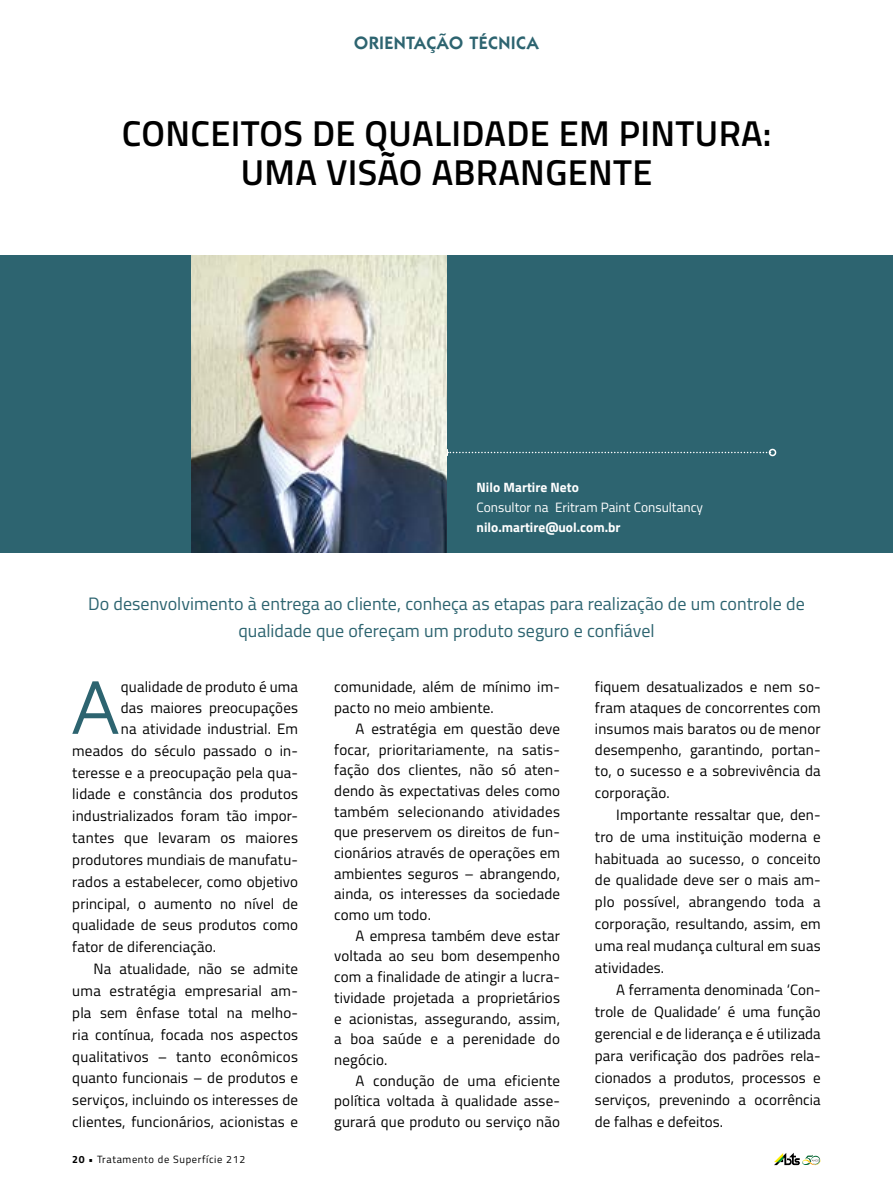
<style>
.page{position:relative;width:893px;height:1191px;background:#fff}
.page>*{position:absolute;margin:0;border:0;box-sizing:border-box;transform-origin:0 0}
.t1{font:75.15px "Aaux Pro";color:#2d6470}
.t2{font:600 36px/39px "Titillium";letter-spacing:.01em;color:#000;text-align:center}
.t3{font:18px/27px "Titillium";color:#2d6470;text-align:center}
.t4{font:600 18px "ITC Kabel Std";letter-spacing:.02em;color:#2d6470}
.t5{font:15px/20.7px "Titillium";letter-spacing:.01em;color:#000;text-align:justify}
.t6{font:700 13.5px "Titillium";color:#fff}
.t7{font:13.5px "Titillium";color:#fff}
.t8{font:10.5px "Titillium";letter-spacing:.06em;color:#000}
.s1{font-weight:700}
</style>
<div class="page">
<div style="left:0;top:255px;width:893px;height:298px;background:#2d6470"></div>
<svg style="left:446px;top:449px;width:324px;height:7px"></svg>
<div style="left:769px;top:449px;width:7px;height:7px;border:2px solid #fff;border-radius:50%"></div>
<img style="left:191px;top:255px;width:255px;height:298px">
<svg style="left:774px;top:1152px;width:47px;height:13px"></svg>
<p class="t4" style="left:354px;top:32px;width:186px">ORIENTAÇÃO TÉCNICA</p>
<h2 class="t2" style="left:122px;top:112px;width:651px">CONCEITOS DE QUALIDADE EM PINTURA:<br>UMA VISÃO ABRANGENTE</h2>
<p class="t6" style="left:477px;top:477px;width:104px">Nilo Martire Neto</p>
<p class="t7" style="left:477px;top:497px;width:228px">Consultor na Eritram Paint Consultancy</p>
<p class="t6" style="left:477px;top:517px;width:145px">nilo.martire@uol.com.br</p>
<p class="t3" style="left:88px;top:589px;width:718px">Do desenvolvimento à entrega ao cliente, conheça as etapas para realização de um controle de qualidade que ofereçam um produto seguro e confiável</p>
<h1 class="t1" style="left:71px;top:660px;width:51px">A</h1>
<p class="t5" style="left:121px;top:675px;width:179px">qualidade de produto é uma</p>
<p class="t5" style="left:121px;top:696px;width:179px">das maiores preocupações</p>
<p class="t5" style="left:121px;top:717px;width:179px">na atividade industrial. Em</p>
<p class="t5" style="left:72px;top:739px;width:227px">meados do século passado o in-</p>
<p class="t5" style="left:72px;top:761px;width:227px">teresse e a preocupação pela qua-</p>
<p class="t5" style="left:72px;top:783px;width:227px">lidade e constância dos produtos</p>
<p class="t5" style="left:72px;top:805px;width:227px">industrializados foram tão impor-</p>
<p class="t5" style="left:72px;top:826px;width:227px">tantes que levaram os maiores</p>
<p class="t5" style="left:72px;top:848px;width:227px">produtores mundiais de manufatu-</p>
<p class="t5" style="left:72px;top:870px;width:227px">rados a estabelecer, como objetivo</p>
<p class="t5" style="left:72px;top:892px;width:227px">principal, o aumento no nível de</p>
<p class="t5" style="left:72px;top:914px;width:227px">qualidade de seus produtos como</p>
<p class="t5" style="left:72px;top:936px;width:145px">fator de diferenciação.</p>
<p class="t5" style="left:94px;top:957px;width:206px">Na atualidade, não se admite</p>
<p class="t5" style="left:72px;top:979px;width:227px">uma estratégia empresarial am-</p>
<p class="t5" style="left:72px;top:1001px;width:227px">pla sem ênfase total na melho-</p>
<p class="t5" style="left:72px;top:1023px;width:227px">ria contínua, focada nos aspectos</p>
<p class="t5" style="left:72px;top:1045px;width:227px">qualitativos – tanto econômicos</p>
<p class="t5" style="left:72px;top:1067px;width:227px">quanto funcionais – de produtos e</p>
<p class="t5" style="left:72px;top:1089px;width:227px">serviços, incluindo os interesses de</p>
<p class="t5" style="left:72px;top:1110px;width:227px">clientes, funcionários, acionistas e</p>
<p class="t8" style="left:72px;top:1151px;width:174px"><span class="s1">20 •</span> Tratamento de Superfície 212</p>
<p class="t5" style="left:334px;top:675px;width:227px;line-height:21.5px">comunidade, além de mínimo im&shy;pacto no meio ambiente.</p>
<p class="t5" style="left:334px;top:717px;width:227px;text-indent:21px">A estratégia em questão deve focar, prioritariamente, na satis&shy;fação dos clientes, não só aten&shy;dendo às expectativas deles como também selecionando atividades que preservem os direitos de fun&shy;cionários através de operações em ambientes seguros – abrangendo, ainda, os interesses da sociedade como um todo.</p>
<p class="t5" style="left:334px;top:924px;width:227px;text-indent:21px">A empresa também deve estar voltada ao seu bom desempenho com a finalidade de atingir a lucra&shy;tividade projetada a proprietários e acionistas, assegurando, assim, a boa saúde e a perenidade do negócio.</p>
<p class="t5" style="left:334px;top:1069px;width:227px;text-indent:21px">A condução de uma eficiente política voltada à qualidade asse&shy;gurará que produto ou serviço não</p>
<p class="t5" style="left:595px;top:675px;width:227px;line-height:21.1px">fiquem desatualizados e nem so&shy;fram ataques de concorrentes com insumos mais baratos ou de menor desempenho, garantindo, portan&shy;to, o sucesso e a sobrevivência da corporação.</p>
<p class="t5" style="left:595px;top:802px;width:227px;line-height:21.9px;text-indent:21px">Importante ressaltar que, den&shy;tro de uma instituição moderna e habituada ao sucesso, o conceito de qualidade deve ser o mais am&shy;plo possível, abrangendo toda a corporação, resultando, assim, em uma real mudança cultural em suas atividades.</p>
<p class="t5" style="left:595px;top:978px;width:227px;line-height:21.9px;text-indent:21px">A ferramenta denominada ‘Con&shy;trole de Qualidade’ é uma função gerencial e de liderança e é utilizada para verificação dos padrões rela&shy;cionados a produtos, processos e serviços, prevenindo a ocorrência de falhas e defeitos.</p>
</div>
